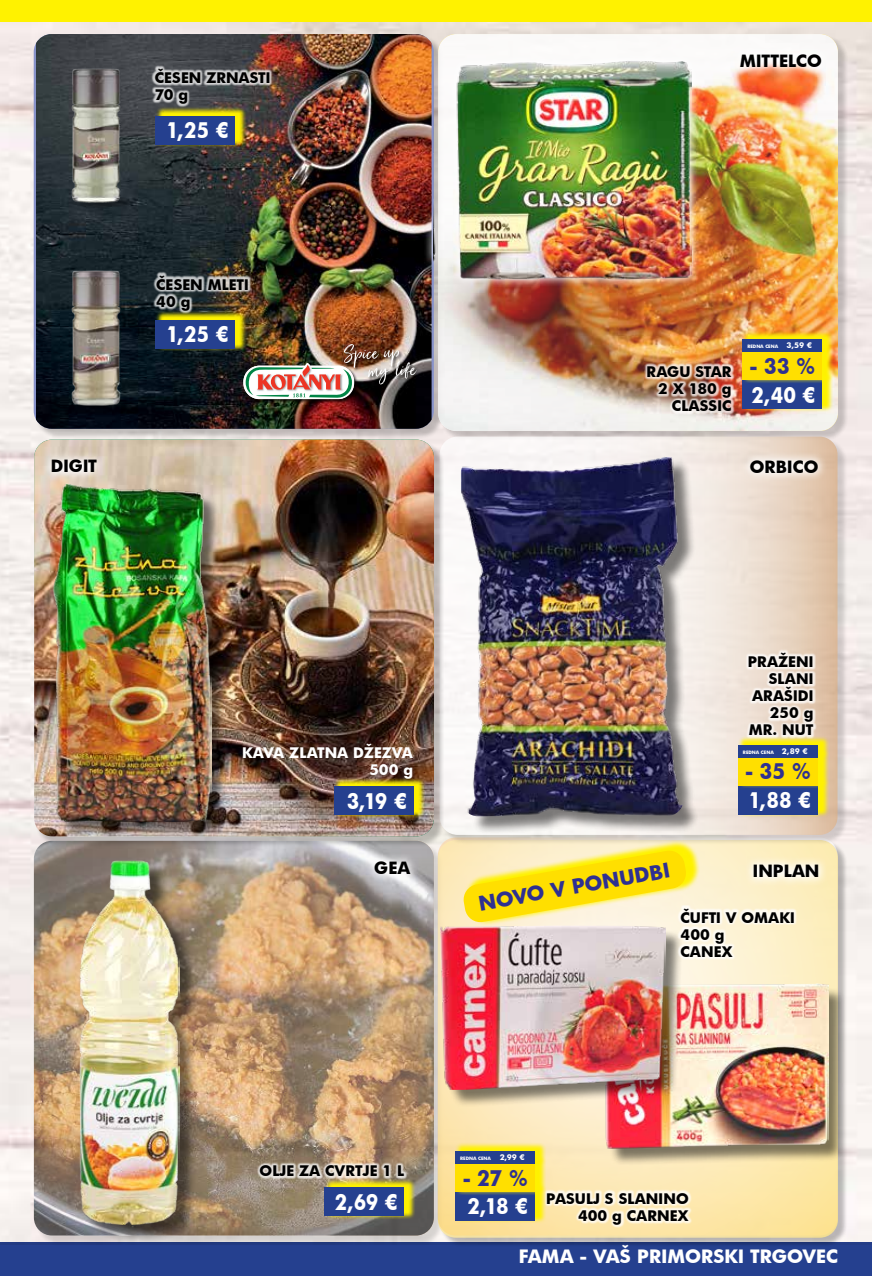
<style>
.page{position:relative;width:872px;height:1276px;background:#fff}
.page>*{position:absolute;margin:0;border:0;box-sizing:border-box;transform-origin:0 0}
.t1{font:700 21px "Futura";letter-spacing:-.015em;color:#fff;scale:.88 1}
.t2{font:700 21px "Futura";color:#2e3092;scale:.91 1}
.t3{font:700 19.8px "Futura";color:#2e3092}
.t4{font:700 18px "Futura";color:#fff}
.t5{font:700 16.5px "Futura";letter-spacing:.005em;color:#000}
.t6{font:700 14.25px/17.1px "Futura";color:#000;text-align:right}
.t7{font:700 14.25px/17.1px "Futura";color:#fff;text-align:right}
.t8{font:700 4.5px "Futura";color:#fff}
.s1{font-size:7.5px}
</style>
<div class="page">
<div style="left:0;top:1242px;width:872px;height:34px;background:#25408f"></div>
<div style="left:0;top:0;width:872px;height:22px;background:#fff200"></div>
<img style="left:0;top:22px;width:872px;height:1222px">
<div style="left:35px;top:35px;width:409px;height:404px;background:#000;opacity:.22"></div>
<img style="left:36px;top:34px;width:395px;height:395px">
<div style="left:70px;top:397px;width:64px;height:12px;background:#000309;border-radius:50%"></div>
<img style="left:44px;top:58px;width:103px;height:155px">
<img style="left:44px;top:260px;width:103px;height:146px">
<div style="left:243px;top:343px;width:177px;height:60px;background:#000;opacity:.75"></div>
<img style="left:243px;top:344px;width:173px;height:55px">
<div style="left:35px;top:842px;width:409px;height:404px;background:#000;opacity:.22"></div>
<img style="left:34px;top:841px;width:400px;height:394px">
<div style="left:439px;top:35px;width:409px;height:406px;background:#000;opacity:.22"></div>
<img style="left:438px;top:34px;width:400px;height:397px">
<div style="left:439px;top:841px;width:409px;height:407px;background:#000;opacity:.22"></div>
<svg style="left:438px;top:840px;width:400px;height:397px;background:#fce9b5"></svg>
<div style="left:441px;top:438px;width:407px;height:407px;background:#000;opacity:.22"></div>
<svg style="left:439px;top:436px;width:398px;height:399px"></svg>
<div style="left:35px;top:441px;width:409px;height:406px;background:#000;opacity:.22"></div>
<img style="left:34px;top:439px;width:400px;height:397px">
<div style="left:82px;top:863px;width:116px;height:379px;background:#000;opacity:.5"></div>
<img style="left:79px;top:860px;width:101px;height:364px">
<div style="left:607px;top:986px;width:239px;height:180px;background:#000;opacity:.5"></div>
<img style="left:603px;top:983px;width:225px;height:167px">
<div style="left:444px;top:928px;width:239px;height:179px;background:#000;opacity:.5"></div>
<img style="left:441px;top:925px;width:224px;height:164px">
<div style="left:56px;top:486px;width:172px;height:353px;background:#000;opacity:.5"></div>
<img style="left:53px;top:483px;width:158px;height:339px">
<img style="left:424px;top:51px;width:277px;height:238px">
<img style="left:434px;top:60px;width:258px;height:220px">
<div style="left:463px;top:459px;width:237px;height:375px;background:#000;opacity:.5"></div>
<img style="left:460px;top:456px;width:224px;height:360px">
<div style="left:644px;top:363px;width:91px;height:52px;background:#fff;opacity:.75"></div>
<div style="left:745px;top:649px;width:72px;height:89px;background:#fff;opacity:.75"></div>
<div style="left:544px;top:1189px;width:148px;height:38px;background:#fff;opacity:.75"></div>
<div style="left:677px;top:905px;width:120px;height:55px;background:#fff;opacity:.75"></div>
<div style="left:257px;top:1162px;width:150px;height:17px;background:#fff;opacity:.75"></div>
<div style="left:153px;top:272px;width:98px;height:42px;background:#fff;opacity:.75"></div>
<div style="left:152px;top:65px;width:121px;height:42px;background:#fff;opacity:.75"></div>
<svg style="left:742px;top:383px;width:92px;height:29px"></svg>
<div style="left:742px;top:380px;width:79px;height:29px;background:#25408f"></div>
<svg style="left:744px;top:354px;width:90px;height:29px"></svg>
<div style="left:742px;top:351px;width:79px;height:29px;background:#ffdf00"></div>
<svg style="left:742px;top:330px;width:92px;height:24px"></svg>
<div style="left:742px;top:339px;width:79px;height:12px;background:#25408f"></div>
<svg style="left:455px;top:1195px;width:91px;height:29px"></svg>
<div style="left:455px;top:1192px;width:79px;height:28px;background:#25408f"></div>
<svg style="left:457px;top:1166px;width:89px;height:29px"></svg>
<div style="left:455px;top:1163px;width:79px;height:29px;background:#ffdf00"></div>
<svg style="left:455px;top:1142px;width:91px;height:24px"></svg>
<div style="left:455px;top:1151px;width:79px;height:12px;background:#25408f"></div>
<svg style="left:737px;top:789px;width:92px;height:29px"></svg>
<div style="left:738px;top:786px;width:79px;height:28px;background:#25408f"></div>
<svg style="left:737px;top:760px;width:92px;height:29px"></svg>
<div style="left:738px;top:757px;width:79px;height:29px;background:#ffdf00"></div>
<svg style="left:737px;top:736px;width:92px;height:24px"></svg>
<div style="left:738px;top:745px;width:79px;height:12px;background:#25408f"></div>
<svg style="left:324px;top:1178px;width:92px;height:41px"></svg>
<div style="left:325px;top:1187px;width:79px;height:29px;background:#25408f"></div>
<svg style="left:155px;top:107px;width:92px;height:41px"></svg>
<div style="left:156px;top:116px;width:79px;height:29px;background:#25408f"></div>
<svg style="left:155px;top:311px;width:92px;height:41px;background:#88861a"></svg>
<div style="left:156px;top:320px;width:79px;height:28px;background:#25408f"></div>
<svg style="left:333px;top:777px;width:92px;height:41px"></svg>
<div style="left:334px;top:786px;width:79px;height:29px;background:#25408f"></div>
<svg style="left:365px;top:851px;width:54px;height:32px"></svg>
<svg style="left:744px;top:855px;width:84px;height:32px"></svg>
<svg style="left:42px;top:450px;width:64px;height:32px"></svg>
<svg style="left:731px;top:44px;width:100px;height:32px"></svg>
<svg style="left:741px;top:450px;width:86px;height:32px"></svg>
<svg style="left:463px;top:839px;width:237px;height:86px;background:#f7ebb7"></svg>
<svg style="left:462px;top:849px;width:225px;height:74px;background:#fde758"></svg>
<p class="t5" style="left:51px;top:455px;width:48px">DIGIT</p>
<p class="t6" style="left:155px;top:69px;width:117px;text-align:left">ČESEN ZRNASTI<br>70 g</p>
<h1 class="t1" style="left:166px;top:116px;width:72px">1,25 €</h1>
<p class="t6" style="left:156px;top:275px;width:94px;text-align:left">ČESEN MLETI<br>40 g</p>
<h1 class="t1" style="left:166px;top:319px;width:72px">1,25 €</h1>
<p class="t5" style="left:739px;top:49px;width:83px">MITTELCO</p>
<p class="t6" style="left:646px;top:363px;width:87px">RAGU STAR<br>2 X 180 g<br>CLASSIC</p>
<p class="t8" style="left:747px;top:343px;width:66px">REDNA CENA <span class="s1">3,59 €</span></p>
<h1 class="t2" style="left:750px;top:351px;width:73px">- 33 %</h1>
<h1 class="t1" style="left:751px;top:380px;width:74px">2,40 €</h1>
<p class="t5" style="left:750px;top:455px;width:70px">ORBICO</p>
<p class="t7" style="left:242px;top:744px;width:172px">KAVA ZLATNA DŽEZVA<br>500 g</p>
<h1 class="t1" style="left:347px;top:786px;width:70px">3,19 €</h1>
<p class="t6" style="left:747px;top:652px;width:67px">PRAŽENI<br>SLANI<br>ARAŠIDI<br>250 g<br>MR. NUT</p>
<p class="t8" style="left:743px;top:749px;width:66px">REDNA CENA <span class="s1">2,89 €</span></p>
<h1 class="t2" style="left:745px;top:757px;width:73px">- 35 %</h1>
<h1 class="t1" style="left:748px;top:785px;width:72px">1,88 €</h1>
<p class="t5" style="left:374px;top:856px;width:38px">GEA</p>
<p class="t5" style="left:753px;top:859px;width:68px">INPLAN</p>
<h2 class="t3" style="left:476px;top:889px;width:195px;rotate:-10deg">NOVO V PONUDBI</h2>
<p class="t6" style="left:680px;top:908px;width:116px;text-align:left">ČUFTI V OMAKI<br>400 g<br>CANEX</p>
<p class="t6" style="left:260px;top:1161px;width:146px">OLJE ZA CVRTJE 1 L</p>
<h1 class="t1" style="left:335px;top:1187px;width:73px">2,69 €</h1>
<p class="t8" style="left:460px;top:1155px;width:66px">REDNA CENA <span class="s1">2,99 €</span></p>
<h1 class="t2" style="left:463px;top:1163px;width:73px">- 27 %</h1>
<h1 class="t1" style="left:467px;top:1191px;width:70px">2,18 €</h1>
<p class="t6" style="left:546px;top:1189px;width:144px">PASULJ S SLANINO<br>400 g CARNEX</p>
<p class="t4" style="left:519px;top:1243px;width:321px">FAMA - VAŠ PRIMORSKI TRGOVEC</p>
</div>
